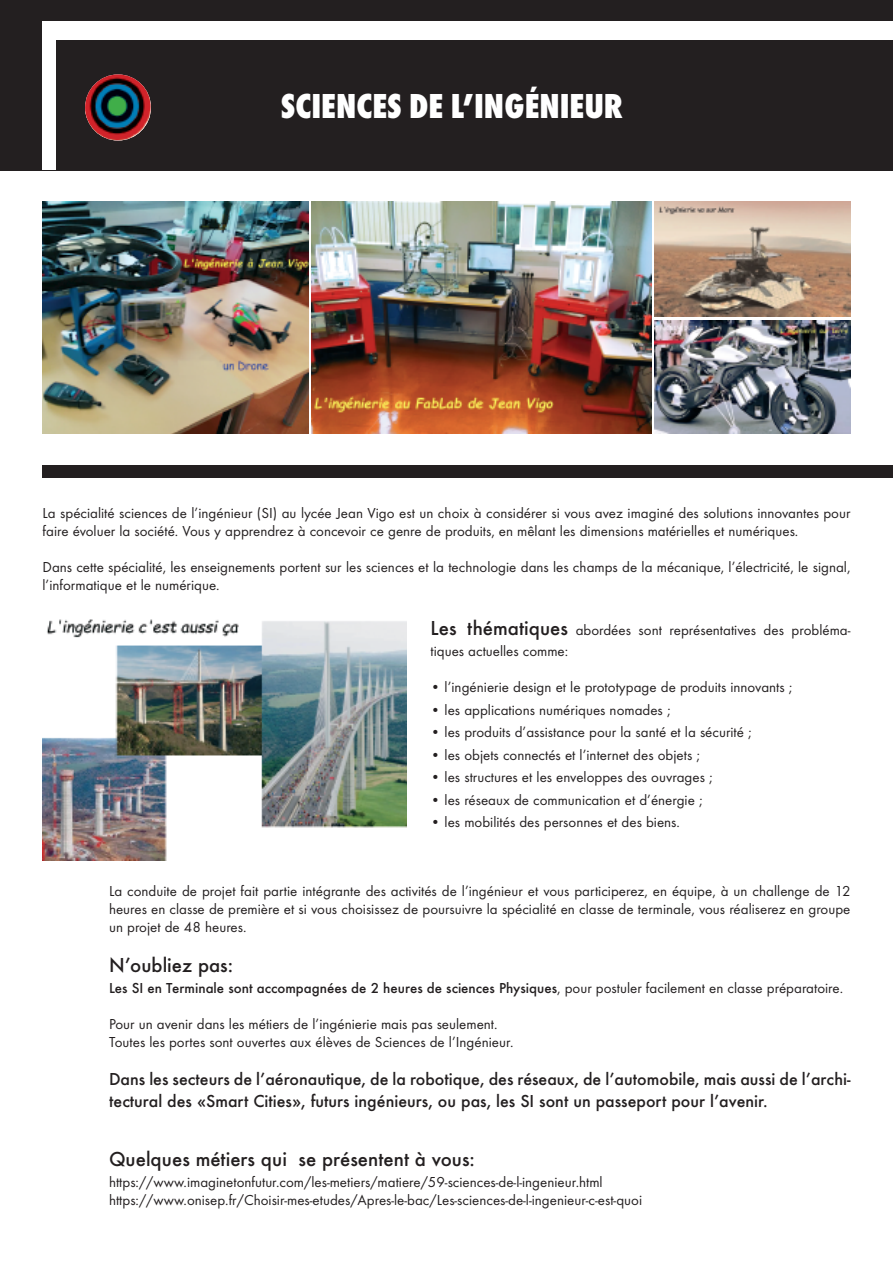
<style>
.page{position:relative;width:893px;height:1263px;background:#fff}
.page>*{position:absolute;margin:0;border:0;box-sizing:border-box;transform-origin:0 0}
.t1{font:800 condensed 36px "Futura T";color:#fff}
.t2{font:500 21px "Futura T";color:#231f20}
.t3{font:500 18px/21.6px "Futura T";color:#231f20}
.t4{font:15px/18px "Futura T";color:#231f20}
.t5{font:500 15px "Futura T";color:#231f20}
.s1{font-weight:500;font-size:21px}
.s2{font-weight:400}
</style>
<div class="page">
<div style="left:0;top:0;width:893px;height:170px;background:#231f20"></div>
<div style="left:43px;top:21px;width:850px;height:149px;background:#fff"></div>
<div style="left:56px;top:40px;width:837px;height:130px;background:#231f20"></div>
<img style="left:85px;top:74px;width:66px;height:67px;border-radius:50%">
<div style="left:43px;top:465px;width:850px;height:13px;background:#231f20"></div>
<img style="left:311px;top:202px;width:341px;height:232px">
<img style="left:43px;top:619px;width:363px;height:241px">
<img style="left:655px;top:320px;width:195px;height:114px">
<img style="left:655px;top:202px;width:195px;height:114px">
<img style="left:43px;top:202px;width:265px;height:232px">
<h1 class="t1" style="left:281px;top:84px;width:344px">SCIENCES DE L’INGÉNIEUR</h1>
<p class="t4" style="left:43px;top:504px;width:809px">La spécialité sciences de l’ingénieur (SI) au lycée Jean Vigo est un choix à considérer si vous avez imaginé des solutions innovantes pour faire évoluer la société. Vous y apprendrez à concevoir ce genre de produits, en mêlant les dimensions matérielles et numériques.</p>
<p class="t4" style="left:43px;top:558px;width:809px">Dans cette spécialité, les enseignements portent sur les sciences et la technologie dans les champs de la mécanique, l’électricité, le signal, l’informatique et le numérique.</p>
<p class="t4" style="left:430px;top:619px;width:421px;line-height:21.1px"><span class="s1">Les thématiques</span> abordées sont représentatives des probléma&shy;tiques actuelles comme:</p>
<p class="t4" style="left:430px;top:678px;width:363px">• l’ingénierie design et le prototypage de produits innovants ;</p>
<p class="t4" style="left:430px;top:700px;width:241px">• les applications numériques nomades ;</p>
<p class="t4" style="left:430px;top:723px;width:323px">• les produits d’assistance pour la santé et la sécurité ;</p>
<p class="t4" style="left:430px;top:745px;width:271px">• les objets connectés et l’internet des objets ;</p>
<p class="t4" style="left:430px;top:768px;width:283px">• les structures et les enveloppes des ouvrages ;</p>
<p class="t4" style="left:430px;top:790px;width:273px">• les réseaux de communication et d’énergie ;</p>
<p class="t4" style="left:430px;top:813px;width:251px">• les mobilités des personnes et des biens.</p>
<p class="t4" style="left:109px;top:881px;width:743px;text-align:justify">La conduite de projet fait partie intégrante des activités de l’ingénieur et vous participerez, en équipe, à un challenge de 12 heures en classe de première et si vous choisissez de poursuivre la spécialité en classe de terminale, vous réaliserez en groupe un projet de 48 heures.</p>
<h2 class="t2" style="left:109px;top:952px;width:126px">N’oubliez pas:</h2>
<p class="t5" style="left:109px;top:979px;width:736px">Les SI en Terminale sont accompagnées de 2 heures de sciences Physiques<span class="s2">, pour postuler facilement en classe préparatoire.</span></p>
<p class="t4" style="left:109px;top:1015px;width:406px">Pour un avenir dans les métiers de l’ingénierie mais pas seulement.<br>Toutes les portes sont ouvertes aux élèves de Sciences de l’Ingénieur.</p>
<p class="t3" style="left:109px;top:1068px;width:743px">Dans les secteurs de l’aéronautique, de la robotique, des réseaux, de l’automobile, mais aussi de l’archi&shy;tectural des «Smart Cities», futurs ingénieurs, ou pas, les SI sont un passeport pour l’avenir.</p>
<h2 class="t2" style="left:109px;top:1147px;width:367px">Quelques métiers qui se présentent à vous:</h2>
<p class="t4" style="left:109px;top:1173px;width:535px">https://www.imaginetonfutur.com/les-metiers/matiere/59-sciences-de-l-ingenieur.html https://www.onisep.fr/Choisir-mes-etudes/Apres-le-bac/Les-sciences-de-l-ingenieur-c-est-quoi</p>
</div>
